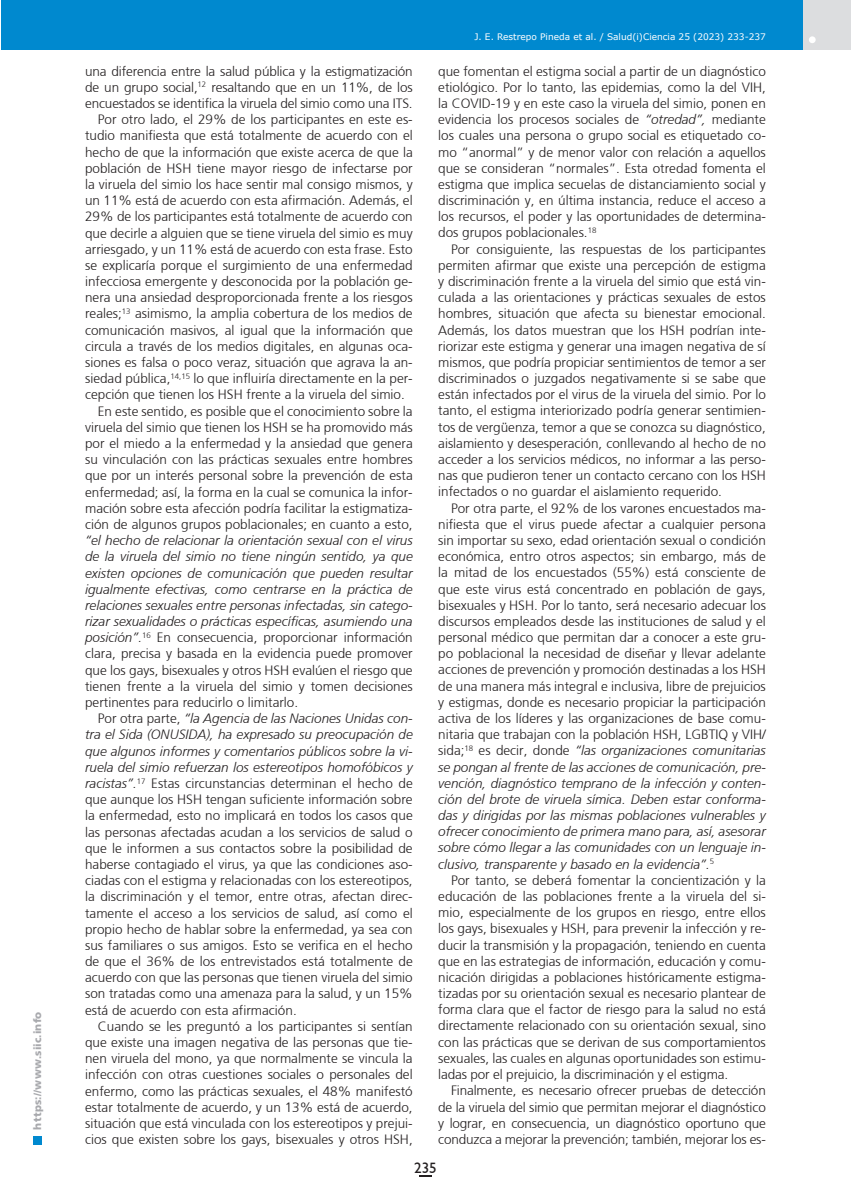
<style>
.page{position:relative;width:851px;height:1191px;background:#fff}
.page>*{position:absolute;margin:0;border:0;box-sizing:border-box;transform-origin:0 0}
.t1{font:15px "Humanist 521 BT";color:#231f20}
.texto{font:300 13.5px/16.2px "Frutiger";color:#231f20;text-align:justify}
.t2{font:900 10.5px "Frutiger";letter-spacing:.015em;color:#a8a9ad}
.t3{font:9px "Verdana";color:#fff}
.s1{font-style:italic}
</style>
<div class="page">
<div style="left:1px;top:0;width:849px;height:49px;background:#0089cf"></div>
<div style="left:803px;top:0;width:47px;height:49px;background:#dcdddf"></div>
<div style="left:808px;top:36px;width:7px;height:7px;background:#fff;border-radius:50%"></div>
<div style="left:33px;top:1135px;width:9px;height:9px;background:#0089cf"></div>
<svg style="left:419px;top:1175px;width:12px;height:1px"></svg>
<p class="t2" style="left:31px;top:1129px;width:120px;rotate:-90deg">https://www.siic.info</p>
<p class="texto" style="left:85px;top:63px;width:329px">una diferencia entre la salud pública y la estigmatización de un grupo social,<sup>12</sup> resaltando que en un 11%, de los encuestados se identifica la viruela del simio como una ITS.</p>
<p class="texto" style="left:85px;top:111px;width:329px;text-indent:13px">Por otro lado, el 29% de los participantes en este es&shy;tudio manifiesta que está totalmente de acuerdo con el hecho de que la información que existe acerca de que la población de HSH tiene mayor riesgo de infectarse por la viruela del simio los hace sentir mal consigo mismos, y un 11% está de acuerdo con esta afirmación. Además, el 29% de los participantes está totalmente de acuerdo con que decirle a alguien que se tiene viruela del simio es muy arriesgado, y un 11% está de acuerdo con esta frase. Esto se explicaría porque el surgimiento de una enfermedad infecciosa emergente y desconocida por la población ge&shy;nera una ansiedad desproporcionada frente a los riesgos reales;<sup>13</sup> asimismo, la amplia cobertura de los medios de comunicación masivos, al igual que la información que circula a través de los medios digitales, en algunas oca&shy;siones es falsa o poco veraz, situación que agrava la an&shy;siedad pública,<sup>14,15</sup> lo que influiría directamente en la per&shy;cepción que tienen los HSH frente a la viruela del simio.</p>
<p class="texto" style="left:85px;top:403px;width:329px;text-indent:13px">En este sentido, es posible que el conocimiento sobre la viruela del simio que tienen los HSH se ha promovido más por el miedo a la enfermedad y la ansiedad que genera su vinculación con las prácticas sexuales entre hombres que por un interés personal sobre la prevención de esta enfermedad; así, la forma en la cual se comunica la infor&shy;mación sobre esta afección podría facilitar la estigmatiza&shy;ción de algunos grupos poblacionales; en cuanto a esto, <span class="s1">“el hecho de relacionar la orientación sexual con el virus de la viruela del simio no tiene ningún sentido, ya que existen opciones de comunicación que pueden resultar igualmente efectivas, como centrarse en la práctica de relaciones sexuales entre personas infectadas, sin catego&shy;rizar sexualidades o prácticas específicas, asumiendo una posición”.</span><sup>16</sup> En consecuencia, proporcionar información clara, precisa y basada en la evidencia puede promover que los gays, bisexuales y otros HSH evalúen el riesgo que tienen frente a la viruela del simio y tomen decisiones pertinentes para reducirlo o limitarlo.</p>
<p class="texto" style="left:85px;top:710px;width:329px;text-indent:13px">Por otra parte, <span class="s1">“la Agencia de las Naciones Unidas con&shy;tra el Sida (ONUSIDA), ha expresado su preocupación de que algunos informes y comentarios públicos sobre la vi&shy;ruela del simio refuerzan los estereotipos homofóbicos y racistas”.</span><sup>17</sup> Estas circunstancias determinan el hecho de que aunque los HSH tengan suficiente información sobre la enfermedad, esto no implicará en todos los casos que las personas afectadas acudan a los servicios de salud o que le informen a sus contactos sobre la posibilidad de haberse contagiado el virus, ya que las condiciones aso&shy;ciadas con el estigma y relacionadas con los estereotipos, la discriminación y el temor, entre otras, afectan direc&shy;tamente el acceso a los servicios de salud, así como el propio hecho de hablar sobre la enfermedad, ya sea con sus familiares o sus amigos. Esto se verifica en el hecho de que el 36% de los entrevistados está totalmente de acuerdo con que las personas que tienen viruela del simio son tratadas como una amenaza para la salud, y un 15% está de acuerdo con esta afirmación.</p>
<p class="texto" style="left:85px;top:1018px;width:329px;text-indent:13px">Cuando se les preguntó a los participantes si sentían que existe una imagen negativa de las personas que tie&shy;nen viruela del mono, ya que normalmente se vincula la infección con otras cuestiones sociales o personales del enfermo, como las prácticas sexuales, el 48% manifestó estar totalmente de acuerdo, y un 13% está de acuerdo, situación que está vinculada con los estereotipos y prejui&shy;cios que existen sobre los gays, bisexuales y otros HSH,</p>
<p class="t3" style="left:474px;top:31px;width:293px">J. E. Restrepo Pineda et al. / Salud(i)Ciencia 25 (2023) 233-237</p>
<p class="texto" style="left:438px;top:63px;width:329px">que fomentan el estigma social a partir de un diagnóstico etiológico. Por lo tanto, las epidemias, como la del VIH, la COVID-19 y en este caso la viruela del simio, ponen en evidencia los procesos sociales de <span class="s1">“otredad”,</span> mediante los cuales una persona o grupo social es etiquetado co&shy;mo “anormal” y de menor valor con relación a aquellos que se consideran “normales”. Esta otredad fomenta el estigma que implica secuelas de distanciamiento social y discriminación y, en última instancia, reduce el acceso a los recursos, el poder y las oportunidades de determina&shy;dos grupos poblacionales.<sup>18</sup></p>
<p class="texto" style="left:438px;top:241px;width:329px;text-indent:13px">Por consiguiente, las respuestas de los participantes permiten afirmar que existe una percepción de estigma y discriminación frente a la viruela del simio que está vin&shy;culada a las orientaciones y prácticas sexuales de estos hombres, situación que afecta su bienestar emocional.<br>Además, los datos muestran que los HSH podrían inte&shy;riorizar este estigma y generar una imagen negativa de sí mismos, que podría propiciar sentimientos de temor a ser discriminados o juzgados negativamente si se sabe que están infectados por el virus de la viruela del simio. Por lo tanto, el estigma interiorizado podría generar sentimien&shy;tos de vergüenza, temor a que se conozca su diagnóstico, aislamiento y desesperación, conllevando al hecho de no acceder a los servicios médicos, no informar a las perso&shy;nas que pudieron tener un contacto cercano con los HSH infectados o no guardar el aislamiento requerido.</p>
<p class="texto" style="left:438px;top:500px;width:329px;text-indent:13px">Por otra parte, el 92% de los varones encuestados ma&shy;nifiesta que el virus puede afectar a cualquier persona sin importar su sexo, edad orientación sexual o condición económica, entro otros aspectos; sin embargo, más de la mitad de los encuestados (55%) está consciente de que este virus está concentrado en población de gays, bisexuales y HSH. Por lo tanto, será necesario adecuar los discursos empleados desde las instituciones de salud y el personal médico que permitan dar a conocer a este gru&shy;po poblacional la necesidad de diseñar y llevar adelante acciones de prevención y promoción destinadas a los HSH de una manera más integral e inclusiva, libre de prejuicios y estigmas, donde es necesario propiciar la participación activa de los líderes y las organizaciones de base comu&shy;nitaria que trabajan con la población HSH, LGBTIQ y VIH/ sida;<sup>18</sup> es decir, donde <span class="s1">“las organizaciones comunitarias se pongan al frente de las acciones de comunicación, pre&shy;vención, diagnóstico temprano de la infección y conten&shy;ción del brote de viruela símica. Deben estar conforma&shy;das y dirigidas por las mismas poblaciones vulnerables y ofrecer conocimiento de primera mano para, así, asesorar sobre cómo llegar a las comunidades con un lenguaje in&shy;clusivo, transparente y basado en la evidencia”.</span><sup>5</sup></p>
<p class="texto" style="left:438px;top:872px;width:329px;text-indent:13px">Por tanto, se deberá fomentar la concientización y la educación de las poblaciones frente a la viruela del si&shy;mio, especialmente de los grupos en riesgo, entre ellos los gays, bisexuales y HSH, para prevenir la infección y re&shy;ducir la transmisión y la propagación, teniendo en cuenta que en las estrategias de información, educación y comu&shy;nicación dirigidas a poblaciones históricamente estigma&shy;tizadas por su orientación sexual es necesario plantear de forma clara que el factor de riesgo para la salud no está directamente relacionado con su orientación sexual, sino con las prácticas que se derivan de sus comportamientos sexuales, las cuales en algunas oportunidades son estimu&shy;ladas por el prejuicio, la discriminación y el estigma.</p>
<p class="texto" style="left:438px;top:1082px;width:329px;text-indent:13px">Finalmente, es necesario ofrecer pruebas de detección de la viruela del simio que permitan mejorar el diagnóstico y lograr, en consecuencia, un diagnóstico oportuno que conduzca a mejorar la prevención; también, mejorar los es-</p>
<p class="t1" style="left:414px;top:1158px;width:24px">235</p>
</div>
